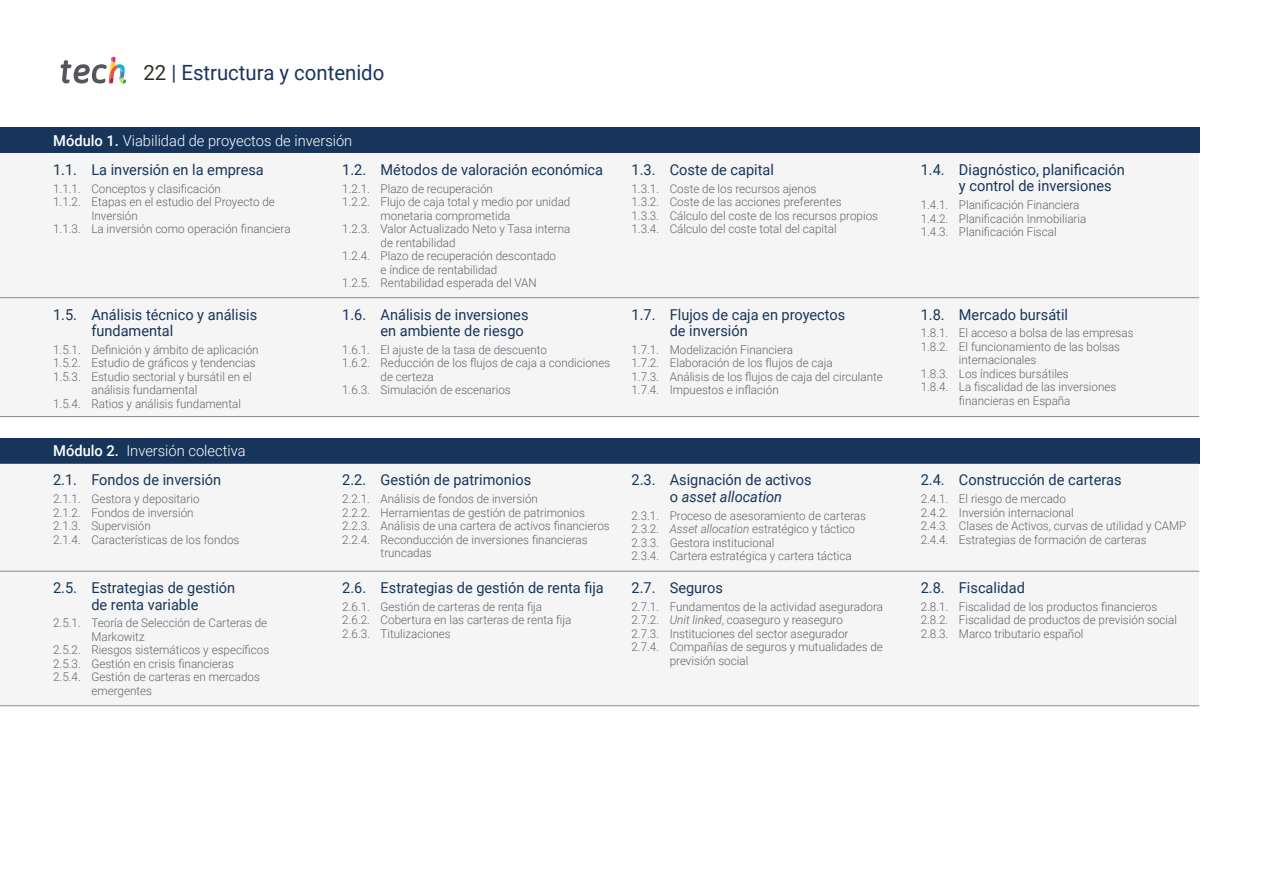
<style>
.page{position:relative;width:1263px;height:893px;background:#fff}
.page>*{position:absolute;margin:0;border:0;box-sizing:border-box;transform-origin:0 0}
.t1{font:21px "Roboto";color:#1a355c}
.t2{font:15px/16.5px "Roboto";color:#17355b}
.t3{font:300 15px "Roboto";color:#fff}
.t4{font:300 12px/13.5px "Roboto";color:#61646a}
.s1{color:#312e20}
.s2{font-weight:500}
.s3{font-style:italic}
</style>
<div class="page">
<svg style="left:61px;top:57px;width:65px;height:27px"></svg>
<div style="left:0;top:438px;width:1199px;height:25px;background:#17355b"></div>
<div style="left:0;top:463px;width:1199px;height:243px;background:#f4f5f4"></div>
<hr style="left:0;top:705px;width:1199px;height:1px;background:#878a8e">
<hr style="left:0;top:571px;width:1199px;height:1px;background:#878a8e">
<div style="left:0;top:153px;width:1199px;height:263px;background:#f4f5f4"></div>
<div style="left:0;top:128px;width:1199px;height:25px;background:#17355b"></div>
<hr style="left:0;top:416px;width:1199px;height:1px;background:#878a8e">
<hr style="left:0;top:297px;width:1199px;height:1px;background:#878a8e">
<h1 class="t1" style="left:144px;top:57px;width:242px"><span class="s1">22</span> | Estructura y contenido</h1>
<p class="t3" style="left:53px;top:130px;width:301px"><span class="s2">Módulo 1.</span> Viabilidad de proyectos de inversión</p>
<p class="t2" style="left:53px;top:161px;width:212px">1.1. La inversión en la empresa</p>
<p class="t4" style="left:53px;top:181px;width:169px">1.1.1. Conceptos y clasificación</p>
<p class="t4" style="left:53px;top:195px;width:223px">1.1.2. Etapas en el estudio del Proyecto de</p>
<p class="t4" style="left:91px;top:208px;width:48px">Inversión</p>
<p class="t4" style="left:53px;top:222px;width:239px">1.1.3. La inversión como operación financiera</p>
<p class="t2" style="left:91px;top:305px;width:167px;text-indent:-38px">1.5. Análisis técnico y análisis fundamental</p>
<p class="t4" style="left:53px;top:342px;width:207px">1.5.1. Definición y ámbito de aplicación</p>
<p class="t4" style="left:53px;top:356px;width:204px">1.5.2. Estudio de gráficos y tendencias</p>
<p class="t4" style="left:53px;top:369px;width:200px">1.5.3. Estudio sectorial y bursátil en el</p>
<p class="t4" style="left:91px;top:383px;width:107px">análisis fundamental</p>
<p class="t4" style="left:53px;top:396px;width:189px">1.5.4. Ratios y análisis fundamental</p>
<p class="t3" style="left:53px;top:440px;width:194px"><span class="s2">Módulo 2.</span> Inversión colectiva</p>
<p class="t2" style="left:53px;top:471px;width:170px">2.1. Fondos de inversión</p>
<p class="t4" style="left:53px;top:492px;width:188px">2.1.1. Gestora y depositario<br>2.1.2. Fondos de inversión<br>2.1.3. Supervisión<br>2.1.4. Características de los fondos</p>
<p class="t2" style="left:53px;top:579px;width:184px;text-align:center">2.5. Estrategias de gestión de renta variable</p>
<p class="t4" style="left:53px;top:616px;width:216px">2.5.1. Teoría de Selección de Carteras de</p>
<p class="t4" style="left:91px;top:629px;width:55px">Markowitz</p>
<p class="t4" style="left:53px;top:643px;width:218px">2.5.2. Riesgos sistemáticos y específicos</p>
<p class="t4" style="left:53px;top:656px;width:182px">2.5.3. Gestión en crisis financieras</p>
<p class="t4" style="left:53px;top:670px;width:208px">2.5.4. Gestión de carteras en mercados</p>
<p class="t4" style="left:91px;top:683px;width:62px">emergentes</p>
<p class="t2" style="left:342px;top:161px;width:262px">1.2. Métodos de valoración económica</p>
<p class="t4" style="left:342px;top:181px;width:152px">1.2.1. Plazo de recuperación</p>
<p class="t4" style="left:342px;top:195px;width:230px">1.2.2. Flujo de caja total y medio por unidad</p>
<p class="t4" style="left:381px;top:208px;width:131px">monetaria comprometida</p>
<p class="t4" style="left:342px;top:222px;width:230px">1.2.3. Valor Actualizado Neto y Tasa interna</p>
<p class="t4" style="left:381px;top:235px;width:76px">de rentabilidad</p>
<p class="t4" style="left:342px;top:249px;width:215px">1.2.4. Plazo de recuperación descontado</p>
<p class="t4" style="left:381px;top:262px;width:118px">e índice de rentabilidad</p>
<p class="t4" style="left:342px;top:276px;width:196px">1.2.5. Rentabilidad esperada del VAN</p>
<p class="t2" style="left:381px;top:305px;width:149px;text-indent:-38px">1.6. Análisis de inversiones en ambiente de riesgo</p>
<p class="t4" style="left:342px;top:342px;width:206px">1.6.1. El ajuste de la tasa de descuento</p>
<p class="t4" style="left:342px;top:356px;width:269px">1.6.2. Reducción de los flujos de caja a condiciones</p>
<p class="t4" style="left:381px;top:369px;width:55px">de certeza</p>
<p class="t4" style="left:342px;top:383px;width:170px">1.6.3. Simulación de escenarios</p>
<p class="t2" style="left:342px;top:471px;width:190px">2.2. Gestión de patrimonios</p>
<p class="t4" style="left:342px;top:492px;width:197px">2.2.1. Análisis de fondos de inversión</p>
<p class="t4" style="left:342px;top:505px;width:244px">2.2.2. Herramientas de gestión de patrimonios</p>
<p class="t4" style="left:342px;top:519px;width:269px">2.2.3. Análisis de una cartera de activos financieros</p>
<p class="t4" style="left:342px;top:532px;width:247px">2.2.4. Reconducción de inversiones financieras</p>
<p class="t4" style="left:381px;top:546px;width:53px">truncadas</p>
<p class="t2" style="left:342px;top:579px;width:263px">2.6. Estrategias de gestión de renta fija</p>
<p class="t4" style="left:342px;top:599px;width:231px">2.6.1. Gestión de carteras de renta fija<br>2.6.2. Cobertura en las carteras de renta fija<br>2.6.3. Titulizaciones</p>
<p class="t2" style="left:631px;top:161px;width:144px">1.3. Coste de capital</p>
<p class="t4" style="left:631px;top:181px;width:248px">1.3.1. Coste de los recursos ajenos<br>1.3.2. Coste de las acciones preferentes<br>1.3.3. Cálculo del coste de los recursos propios 1.3.4. Cálculo del coste total del capital</p>
<p class="t2" style="left:670px;top:305px;width:177px;text-indent:-38px">1.7. Flujos de caja en proyectos de inversión</p>
<p class="t4" style="left:631px;top:342px;width:253px">1.7.1. Modelización Financiera<br>1.7.2. Elaboración de los flujos de caja<br>1.7.3. Análisis de los flujos de caja del circulante 1.7.4. Impuestos e inflación</p>
<p class="t2" style="left:631px;top:471px;width:182px;text-align:center">2.3. Asignación de activos o <span class="s3">asset allocation</span></p>
<p class="t4" style="left:631px;top:508px;width:236px">2.3.1. Proceso de asesoramiento de carteras 2.3.2. <span class="s3">Asset allocation</span> estratégico y táctico 2.3.3. Gestora institucional<br>2.3.4. Cartera estratégica y cartera táctica</p>
<p class="t2" style="left:631px;top:579px;width:93px">2.7. Seguros</p>
<p class="t4" style="left:631px;top:599px;width:253px">2.7.1. Fundamentos de la actividad aseguradora</p>
<p class="t4" style="left:631px;top:613px;width:213px">2.7.2. <span class="s3">Unit linked</span>, coaseguro y reaseguro</p>
<p class="t4" style="left:631px;top:626px;width:218px">2.7.3. Instituciones del sector asegurador</p>
<p class="t4" style="left:631px;top:640px;width:253px">2.7.4. Compañías de seguros y mutualidades de</p>
<p class="t4" style="left:670px;top:653px;width:80px">previsión social</p>
<p class="t2" style="left:959px;top:161px;width:167px;text-indent:-38px">1.4. Diagnóstico, planificación y control de inversiones</p>
<p class="t4" style="left:921px;top:198px;width:167px">1.4.1. Planificación Financiera<br>1.4.2. Planificación Inmobiliaria<br>1.4.3. Planificación Fiscal</p>
<p class="t2" style="left:921px;top:305px;width:149px">1.8. Mercado bursátil</p>
<p class="t4" style="left:921px;top:326px;width:214px">1.8.1. El acceso a bolsa de las empresas</p>
<p class="t4" style="left:921px;top:339px;width:201px">1.8.2. El funcionamiento de las bolsas</p>
<p class="t4" style="left:959px;top:353px;width:79px">internacionales</p>
<p class="t4" style="left:921px;top:366px;width:150px">1.8.3. Los índices bursátiles</p>
<p class="t4" style="left:921px;top:380px;width:197px">1.8.4. La fiscalidad de las inversiones</p>
<p class="t4" style="left:959px;top:393px;width:113px">financieras en España</p>
<p class="t2" style="left:921px;top:471px;width:202px">2.4. Construcción de carteras</p>
<p class="t4" style="left:921px;top:492px;width:267px">2.4.1. El riesgo de mercado<br>2.4.2. Inversión internacional<br>2.4.3. Clases de Activos, curvas de utilidad y CAMP 2.4.4. Estrategias de formación de carteras</p>
<p class="t2" style="left:921px;top:579px;width:106px">2.8. Fiscalidad</p>
<p class="t4" style="left:921px;top:599px;width:258px">2.8.1. Fiscalidad de los productos financieros<br>2.8.2. Fiscalidad de productos de previsión social<br>2.8.3. Marco tributario español</p>
</div>
